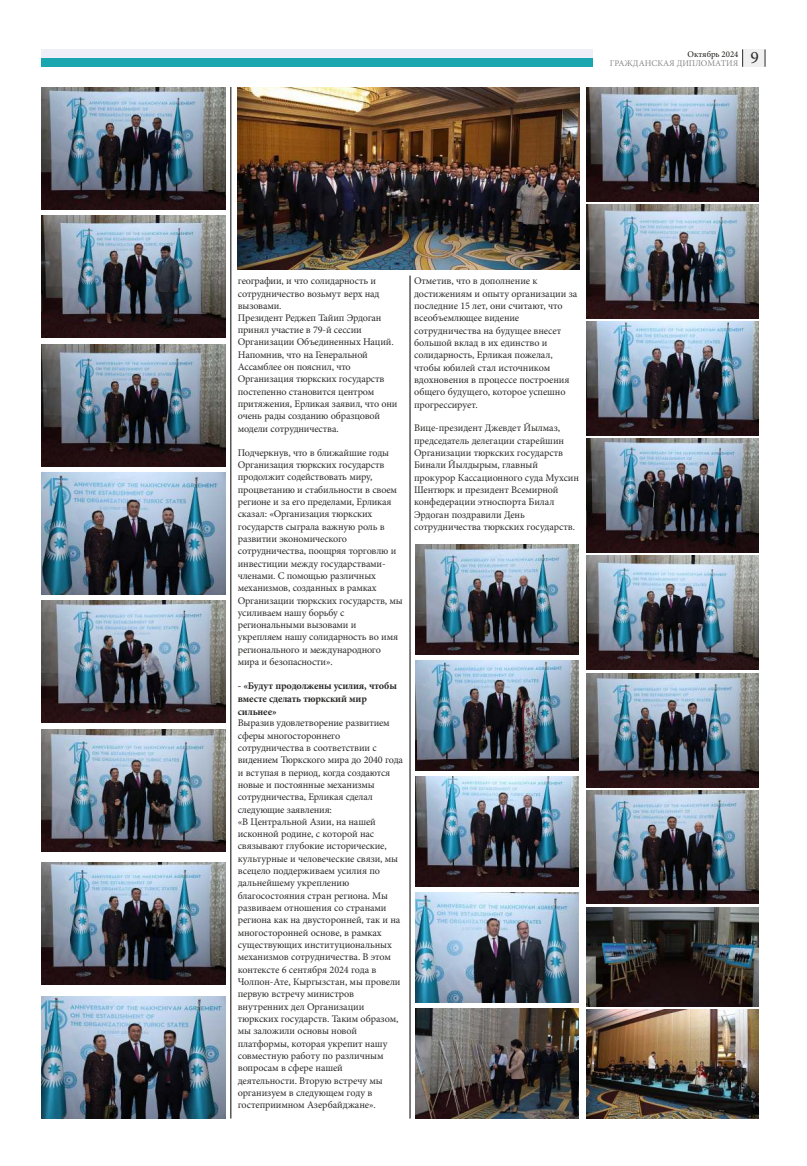
<style>
.page{position:relative;width:807px;height:1166px;background:#fff}
.page>*{position:absolute;margin:0;border:0;box-sizing:border-box;transform-origin:0 0}
.t1{font:17.5px "Minion Pro";color:#2b2a29}
.t2{font:10.15px/12.3px "Minion Pro";letter-spacing:-.015em;color:#2b2a29}
.t3{font:700 10.15px/12.6px "Minion Pro";letter-spacing:-.015em;color:#2b2a29}
.t4{font:8.75px "Minion Pro";color:#898989}
.t5{font:8.75px "Minion Pro";color:#1c1b17}
</style>
<div class="page">
<div style="left:742px;top:49px;width:22px;height:18px;background:#f0f0f0"></div>
<svg style="left:764px;top:49px;width:1px;height:18px"></svg>
<svg style="left:742px;top:49px;width:1px;height:18px"></svg>
<div style="left:41px;top:58px;width:551px;height:9px;background:#19a6b0"></div>
<div style="left:41px;top:49px;width:551px;height:9px;background:#edeef8"></div>
<hr style="left:230px;top:87px;width:1px;height:1031px;background:#000">
<hr style="left:409px;top:275px;width:1px;height:843px;background:#000">
<img style="left:237px;top:87px;width:342px;height:183px">
<img style="left:586px;top:321px;width:171px;height:114px">
<img style="left:586px;top:556px;width:171px;height:114px">
<img style="left:586px;top:438px;width:171px;height:114px">
<img style="left:415px;top:892px;width:163px;height:110px">
<img style="left:586px;top:673px;width:171px;height:114px">
<img style="left:41px;top:996px;width:185px;height:122px">
<img style="left:415px;top:545px;width:163px;height:110px">
<img style="left:415px;top:661px;width:163px;height:110px">
<img style="left:415px;top:777px;width:163px;height:109px">
<img style="left:586px;top:790px;width:171px;height:114px">
<img style="left:41px;top:729px;width:185px;height:122px">
<img style="left:41px;top:601px;width:185px;height:122px">
<img style="left:41px;top:472px;width:185px;height:122px">
<img style="left:41px;top:344px;width:185px;height:122px">
<img style="left:41px;top:216px;width:185px;height:122px">
<img style="left:41px;top:87px;width:185px;height:122px">
<img style="left:41px;top:863px;width:185px;height:122px">
<img style="left:586px;top:87px;width:171px;height:114px">
<img style="left:586px;top:204px;width:171px;height:114px">
<img style="left:586px;top:1009px;width:171px;height:109px">
<img style="left:415px;top:1008px;width:163px;height:110px">
<img style="left:586px;top:907px;width:171px;height:99px">
<p class="t5" style="left:687px;top:50px;width:52px">Октябрь 2024</p>
<p class="t4" style="left:609px;top:60px;width:130px">ГРАЖДАНСКАЯ ДИПЛОМАТИЯ</p>
<h1 class="t1" style="left:750px;top:51px;width:10px">9</h1>
<p class="t2" style="left:238px;top:276px;width:161px">географии, и что солидарность и сотрудничество возьмут верх над вызовами.<br>Президент Реджеп Тайип Эрдоган принял участие в 79-й сессии<br>Организации Объединенных Наций.<br>Напомнив, что на Генеральной<br>Ассамблее он пояснил, что<br>Организация тюркских государств постепенно становится центром притяжения, Ерликая заявил, что они очень рады созданию образцовой модели сотрудничества.</p>
<p class="t2" style="left:238px;top:447px;width:166px">Подчеркнув, что в ближайшие годы<br>Организация тюркских государств продолжит содействовать миру, процветанию и стабильности в своем регионе и за его пределами, Ерликая сказал: «Организация тюркских государств сыграла важную роль в развитии экономического сотрудничества, поощряя торговлю и инвестиции между государствами&shy;членами. С помощью различных механизмов, созданных в рамках<br>Организации тюркских государств, мы усиливаем нашу борьбу с региональными вызовами и укрепляем нашу солидарность во имя регионального и международного мира и безопасности».</p>
<p class="t3" style="left:238px;top:681px;width:160px">- «Будут продолжены усилия, чтобы вместе сделать тюркский мир сильнее»</p>
<p class="t2" style="left:237px;top:718px;width:167px">Выразив удовлетворение развитием сферы многостороннего сотрудничества в соответствии с видением Тюркского мира до 2040 года и вступая в период, когда создаются новые и постоянные механизмы сотрудничества, Ерликая сделал следующие заявления:<br>«В Центральной Азии, на нашей исконной родине, с которой нас связывают глубокие исторические, культурные и человеческие связи, мы всецело поддерживаем усилия по дальнейшему укреплению благосостояния стран региона. Мы развиваем отношения со странами региона как на двусторонней, так и на многосторонней основе, в рамках существующих институциональных механизмов сотрудничества. В этом контексте 6 сентября 2024 года в<br>Чолпон-Ате, Кыргызстан, мы провели первую встречу министров внутренних дел Организации тюркских государств. Таким образом, мы заложили основы новой платформы, которая укрепит нашу совместную работу по различным вопросам в сфере нашей деятельности. Вторую встречу мы организуем в следующем году в гостеприимном Азербайджане».</p>
<p class="t2" style="left:414px;top:276px;width:164px">Отметив, что в дополнение к достижениям и опыту организации за последние 15 лет, они считают, что всеобъемлющее видение сотрудничества на будущее внесет большой вклад в их единство и солидарность, Ерликая пожелал, чтобы юбилей стал источником вдохновения в процессе построения общего будущего, которое успешно прогрессирует.</p>
<p class="t2" style="left:414px;top:423px;width:166px">Вице-президент Джевдет Йылмаз, председатель делегации старейшин<br>Организации тюркских государств<br>Бинали Йылдырым, главный прокурор Кассационного суда Мухсин<br>Шентюрк и президент Всемирной конфедерации этноспорта Билал<br>Эрдоган поздравили День сотрудничества тюркских государств.</p>
</div>
